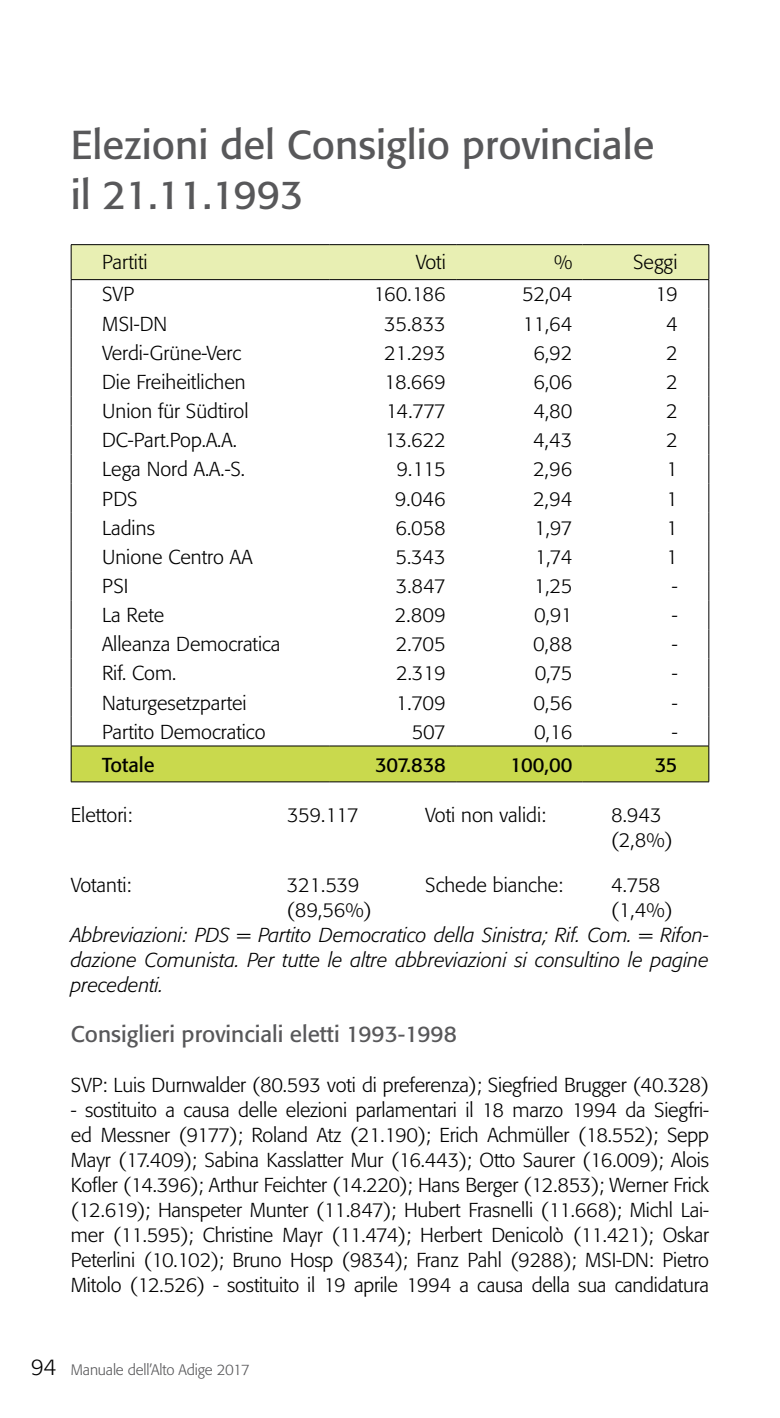
<style>
.page{position:relative;width:780px;height:1418px;background:#fff}
.page>*{position:absolute;margin:0;border:0;box-sizing:border-box;transform-origin:0 0}
.t1{font:40px/50px "Formata";color:#58585a}
.t2{font:22.5px "Formata";color:#58585a}
.t3{font:300 20px/25px "Formata";color:#000}
.t4{font:italic 300 20px/25px "Formata";color:#000;text-align:justify}
.t5{font:20px "Formata";color:#000}
.t6{font:300 15px "Formata";letter-spacing:-.01em;color:#58585a}
.s1{font-size:22.5px;color:#000}
</style>
<div class="page">
<hr style="left:71px;top:244px;width:259px;height:1px;background:#000">
<hr style="left:330px;top:244px;width:126px;height:1px;background:#000">
<hr style="left:456px;top:244px;width:126px;height:1px;background:#000">
<hr style="left:582px;top:244px;width:127px;height:1px;background:#000">
<svg style="left:71px;top:245px;width:638px;height:238px"></svg>
<hr style="left:71px;top:483px;width:1px;height:30px;background:#000">
<hr style="left:708px;top:483px;width:1px;height:30px;background:#000">
<svg style="left:71px;top:513px;width:1px;height:174px"></svg>
<svg style="left:708px;top:513px;width:1px;height:174px"></svg>
<hr style="left:71px;top:687px;width:1px;height:30px;background:#000">
<hr style="left:708px;top:687px;width:1px;height:30px;background:#000">
<svg style="left:71px;top:717px;width:638px;height:64px"></svg>
<hr style="left:71px;top:745px;width:259px;height:1px;background:#000">
<hr style="left:71px;top:746px;width:1px;height:35px;background:#000">
<hr style="left:330px;top:745px;width:126px;height:1px;background:#000">
<hr style="left:456px;top:745px;width:126px;height:1px;background:#000">
<hr style="left:582px;top:745px;width:127px;height:1px;background:#000">
<hr style="left:708px;top:746px;width:1px;height:35px;background:#000">
<hr style="left:71px;top:781px;width:259px;height:1px;background:#000">
<hr style="left:330px;top:781px;width:126px;height:1px;background:#000">
<hr style="left:456px;top:781px;width:126px;height:1px;background:#000">
<hr style="left:582px;top:781px;width:127px;height:1px;background:#000">
<h1 class="t1" style="left:71px;top:120px;width:585px">Elezioni del Consiglio provinciale il 21.11.1993</h1>
<p class="t3" style="left:102px;top:250px;width:47px">Partiti</p>
<p class="t3" style="left:416px;top:250px;width:32px">Voti</p>
<p class="t3" style="left:554px;top:250px;width:20px">%</p>
<p class="t3" style="left:633px;top:250px;width:46px">Seggi</p>
<p class="t3" style="left:102px;top:282px;width:34px">SVP</p>
<p class="t3" style="left:373px;top:282px;width:74px">160.186</p>
<p class="t3" style="left:522px;top:282px;width:52px">52,04</p>
<p class="t3" style="left:655px;top:282px;width:24px">19</p>
<p class="t3" style="left:102px;top:311px;width:67px">MSI-DN</p>
<p class="t3" style="left:384px;top:311px;width:63px">35.833</p>
<p class="t3" style="left:522px;top:311px;width:51px">11,64</p>
<p class="t3" style="left:666px;top:311px;width:13px">4</p>
<p class="t3" style="left:102px;top:340px;width:140px">Verdi-Grüne-Verc</p>
<p class="t3" style="left:384px;top:340px;width:63px">21.293</p>
<p class="t3" style="left:533px;top:340px;width:41px">6,92</p>
<p class="t3" style="left:666px;top:340px;width:13px">2</p>
<p class="t3" style="left:102px;top:369px;width:145px">Die Freiheitlichen</p>
<p class="t3" style="left:384px;top:369px;width:63px">18.669</p>
<p class="t3" style="left:533px;top:369px;width:41px">6,06</p>
<p class="t3" style="left:666px;top:369px;width:13px">2</p>
<p class="t3" style="left:102px;top:399px;width:148px">Union für Südtirol</p>
<p class="t3" style="left:386px;top:399px;width:61px">14.777</p>
<p class="t3" style="left:533px;top:399px;width:41px">4,80</p>
<p class="t3" style="left:666px;top:399px;width:13px">2</p>
<p class="t3" style="left:102px;top:428px;width:136px">DC-Part.Pop.A.A.</p>
<p class="t3" style="left:384px;top:428px;width:63px">13.622</p>
<p class="t3" style="left:533px;top:428px;width:41px">4,43</p>
<p class="t3" style="left:666px;top:428px;width:13px">2</p>
<p class="t3" style="left:102px;top:457px;width:144px">Lega Nord A.A.-S.</p>
<p class="t3" style="left:396px;top:457px;width:51px">9.115</p>
<p class="t3" style="left:533px;top:457px;width:41px">2,96</p>
<p class="t3" style="left:666px;top:457px;width:13px">1</p>
<p class="t3" style="left:102px;top:486px;width:37px">PDS</p>
<p class="t3" style="left:395px;top:486px;width:52px">9.046</p>
<p class="t3" style="left:533px;top:486px;width:41px">2,94</p>
<p class="t3" style="left:666px;top:486px;width:13px">1</p>
<p class="t3" style="left:102px;top:515px;width:54px">Ladins</p>
<p class="t3" style="left:395px;top:515px;width:52px">6.058</p>
<p class="t3" style="left:534px;top:515px;width:40px">1,97</p>
<p class="t3" style="left:666px;top:515px;width:13px">1</p>
<p class="t3" style="left:102px;top:544px;width:152px">Unione Centro AA</p>
<p class="t3" style="left:395px;top:544px;width:52px">5.343</p>
<p class="t3" style="left:535px;top:544px;width:39px">1,74</p>
<p class="t3" style="left:666px;top:544px;width:13px">1</p>
<p class="t3" style="left:102px;top:573px;width:28px">PSI</p>
<p class="t3" style="left:396px;top:573px;width:51px">3.847</p>
<p class="t3" style="left:533px;top:573px;width:40px">1,25</p>
<p class="t3" style="left:671px;top:573px;width:7px">-</p>
<p class="t3" style="left:102px;top:602px;width:64px">La Rete</p>
<p class="t3" style="left:395px;top:602px;width:52px">2.809</p>
<p class="t3" style="left:534px;top:602px;width:40px">0,91</p>
<p class="t3" style="left:671px;top:602px;width:7px">-</p>
<p class="t3" style="left:102px;top:632px;width:180px">Alleanza Democratica</p>
<p class="t3" style="left:396px;top:632px;width:51px">2.705</p>
<p class="t3" style="left:533px;top:632px;width:41px">0,88</p>
<p class="t3" style="left:671px;top:632px;width:7px">-</p>
<p class="t3" style="left:102px;top:661px;width:76px">Rif. Com.</p>
<p class="t3" style="left:396px;top:661px;width:51px">2.319</p>
<p class="t3" style="left:535px;top:661px;width:39px">0,75</p>
<p class="t3" style="left:671px;top:661px;width:7px">-</p>
<p class="t3" style="left:102px;top:690px;width:146px">Naturgesetzpartei</p>
<p class="t3" style="left:396px;top:690px;width:51px">1.709</p>
<p class="t3" style="left:533px;top:690px;width:40px">0,56</p>
<p class="t3" style="left:671px;top:690px;width:7px">-</p>
<p class="t3" style="left:102px;top:719px;width:165px">Partito Democratico</p>
<p class="t3" style="left:412px;top:719px;width:35px">507</p>
<p class="t3" style="left:534px;top:719px;width:40px">0,16</p>
<p class="t3" style="left:671px;top:719px;width:7px">-</p>
<p class="t5" style="left:102px;top:752px;width:54px">Totale</p>
<p class="t5" style="left:375px;top:752px;width:72px">307.838</p>
<p class="t5" style="left:510px;top:752px;width:64px">100,00</p>
<p class="t5" style="left:654px;top:752px;width:24px">35</p>
<p class="t3" style="left:71px;top:802px;width:63px">Elettori:</p>
<p class="t3" style="left:287px;top:802px;width:73px">359.117</p>
<p class="t3" style="left:425px;top:802px;width:122px">Voti non validi:</p>
<p class="t3" style="left:611px;top:802px;width:63px">8.943 (2,8%)</p>
<p class="t3" style="left:71px;top:872px;width:62px">Votanti:</p>
<p class="t3" style="left:287px;top:872px;width:74px">321.539</p>
<p class="t3" style="left:425px;top:872px;width:139px">Schede bianche:</p>
<p class="t3" style="left:611px;top:872px;width:51px">4.758</p>
<p class="t3" style="left:287px;top:897px;width:86px">(89,56%)</p>
<p class="t3" style="left:611px;top:897px;width:63px">(1,4%)</p>
<p class="t4" style="left:71px;top:922px;width:639px">Abbreviazioni: PDS = Partito Democratico della Sinistra; Rif. Com. = Rifon&shy;dazione Comunista. Per tutte le altre abbreviazioni si consultino le pagine precedenti.</p>
<p class="t2" style="left:71px;top:1020px;width:387px">Consiglieri provinciali eletti 1993-1998</p>
<p class="t3" style="left:71px;top:1072px;width:639px">SVP: Luis Durnwalder (80.593 voti di preferenza); Siegfried Brugger (40.328)</p>
<p class="t3" style="left:71px;top:1097px;width:639px;text-align:justify">- sostituito a causa delle elezioni parlamentari il 18 marzo 1994 da Siegfri&shy;ed Messner (9177); Roland Atz (21.190); Erich Achmüller (18.552); Sepp Mayr (17.409); Sabina Kasslatter Mur (16.443); Otto Saurer (16.009); Alois Kofler (14.396); Arthur Feichter (14.220); Hans Berger (12.853); Werner Frick (12.619); Hanspeter Munter (11.847); Hubert Frasnelli (11.668); Michl Lai&shy;mer (11.595); Christine Mayr (11.474); Herbert Denicolò (11.421); Oskar Peterlini (10.102); Bruno Hosp (9834); Franz Pahl (9288); MSI-DN: Pietro Mitolo (12.526) - sostituito il 19 aprile 1994 a causa della sua candidatura</p>
<p class="t6" style="left:31px;top:1361px;width:220px"><span class="s1">94</span> Manuale dell’Alto Adige 2017</p>
</div>
